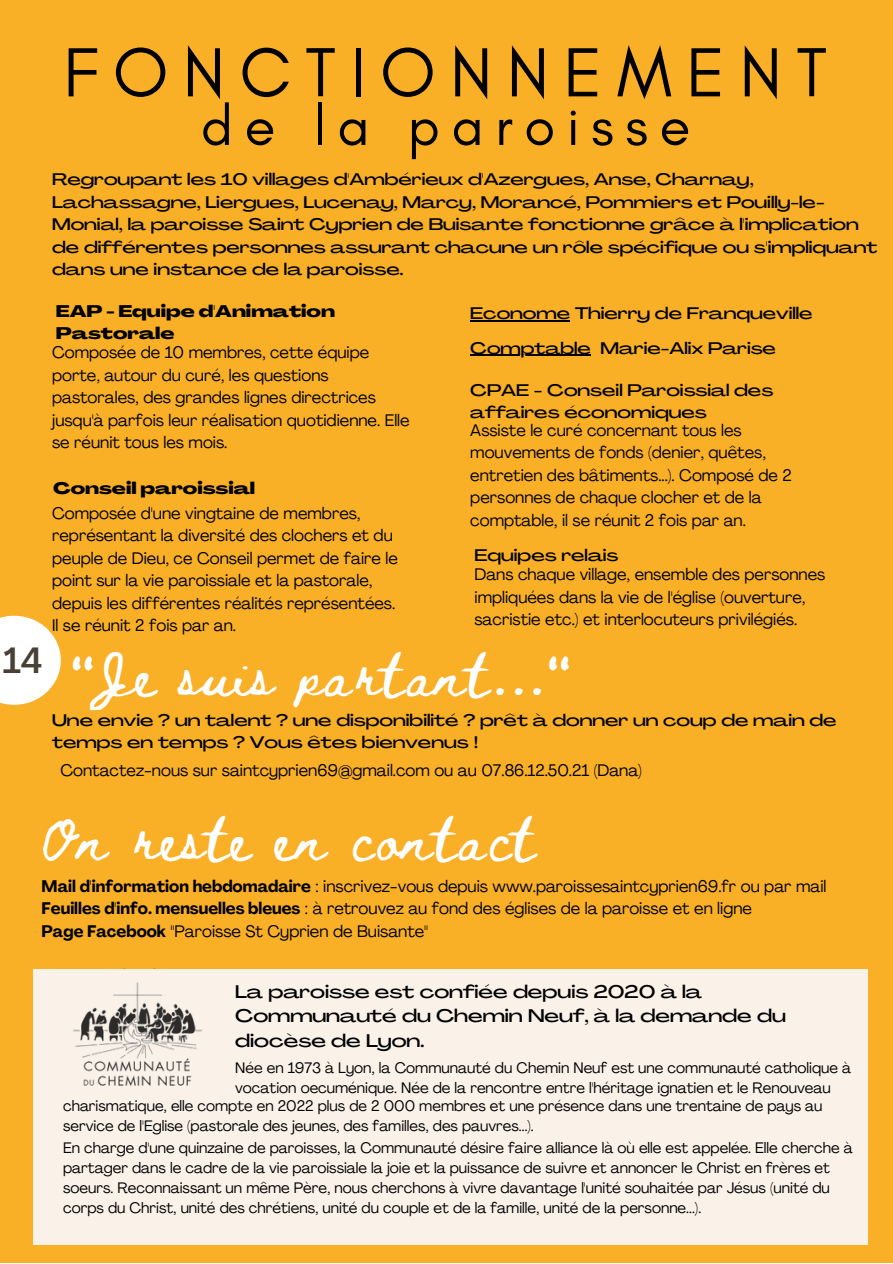
<style>
.page{position:relative;width:893px;height:1264px;background:#fff}
.page>*{position:absolute;margin:0;border:0;box-sizing:border-box;transform-origin:0 0}
.t1{font:70.65px "Glacial Indifference";letter-spacing:.2em;color:#000}
.t2{font:56.7px "Glacial Indifference";letter-spacing:.2em;color:#000}
.t3{font:41.85px "Beth Ellen";letter-spacing:.07em;color:#fff}
.t4{font:500 36px "Agrandir";color:#484133}
.t5{font:500 18px/24.8px "Agrandir Grand";color:#000}
.t6{font:16.5px/22.5px "Agrandir";color:#000}
.t7{font:500 16.5px/22.5px "Agrandir Grand";color:#000}
.t8{font:800 16.5px/22.5px "Agrandir Grand";color:#000}
.t9{font:15px/20.2px "Agrandir";color:#000}
.s1{font-weight:700}
</style>
<div class="page">
<div style="left:0;top:0;width:892px;height:1262px;background:#f9af26"></div>
<hr style="left:470px;top:320px;width:100px;height:1px;background:#000">
<div style="left:34px;top:969px;width:833px;height:275px;background:#faf2e9"></div>
<img style="left:73px;top:982px;width:129px;height:104px">
<hr style="left:470px;top:355px;width:121px;height:1px;background:#000">
<svg style="left:0;top:615px;width:61px;height:89px;fill:#fff"></svg>
<p class="t1" style="left:63px;top:29px;width:765px">FONCTIONNEMENT</p>
<p class="t2" style="left:201px;top:91px;width:491px">de la paroisse</p>
<p class="t7" style="left:52px;top:170px;width:826px">Regroupant les 10 villages d'Ambérieux d'Azergues, Anse, Charnay, Lachassagne, Liergues, Lucenay, Marcy, Morancé, Pommiers et Pouilly-le-Monial, la paroisse Saint Cyprien de Buisante fonctionne grâce à l'implication de différentes personnes assurant chacune un rôle spécifique ou s'impliquant dans une instance de la paroisse.</p>
<p class="t4" style="left:3px;top:646px;width:41px">14</p>
<p class="t8" style="left:56px;top:301px;width:280px">EAP - Equipe d'Animation<br>Pastorale</p>
<p class="t7" style="left:470px;top:303px;width:344px">Econome Thierry de Franqueville</p>
<p class="t6" style="left:52px;top:343px;width:319px">Composée de 10 membres, cette équipe</p>
<p class="t7" style="left:470px;top:338px;width:307px">Comptable Marie-Alix Parise</p>
<p class="t6" style="left:52px;top:365px;width:359px">porte, autour du curé, les questions pastorales, des grandes lignes directrices jusqu'à parfois leur réalisation quotidienne. Elle se réunit tous les mois.</p>
<p class="t7" style="left:470px;top:380px;width:304px">CPAE - Conseil Paroissial des affaires économiques</p>
<p class="t6" style="left:470px;top:420px;width:323px">Assiste le curé concernant tous les mouvements de fonds (denier, quêtes, entretien des bâtiments...). Composé de 2 personnes de chaque clocher et de la comptable, il se réunit 2 fois par an.</p>
<p class="t6" style="left:474px;top:565px;width:352px">Dans chaque village, ensemble des personnes impliquées dans la vie de l'église (ouverture, sacristie etc.) et interlocuteurs privilégiés.</p>
<p class="t8" style="left:53px;top:479px;width:204px">Conseil paroissial</p>
<p class="t6" style="left:52px;top:503px;width:347px">Composée d'une vingtaine de membres, représentant la diversité des clochers et du peuple de Dieu, ce Conseil permet de faire le point sur la vie paroissiale et la pastorale, depuis les différentes réalités représentées.</p>
<p class="t6" style="left:52px;top:615px;width:185px">Il se réunit 2 fois par an.</p>
<p class="t7" style="left:474px;top:545px;width:145px">Equipes relais</p>
<p class="t3" style="left:71px;top:656px;width:501px">"Je suis partant..."</p>
<p class="t7" style="left:52px;top:710px;width:786px">Une envie ? un talent ? une disponibilité ? prêt à donner un coup de main de temps en temps ? Vous êtes bienvenus !</p>
<p class="t6" style="left:60px;top:761px;width:583px">Contactez-nous sur saintcyprien69@gmail.com ou au 07.86.12.50.21 (Dana)</p>
<p class="t3" style="left:42px;top:819px;width:494px">On reste en contact</p>
<p class="t6" style="left:42px;top:876px;width:786px"><span class="s1">Mail d'information hebdomadaire</span> : inscrivez-vous depuis www.paroissesaintcyprien69.fr ou par mail</p>
<p class="t6" style="left:42px;top:898px;width:711px"><span class="s1">Feuilles d'info. mensuelles bleues</span> : à retrouvez au fond des églises de la paroisse et en ligne</p>
<p class="t6" style="left:42px;top:921px;width:388px"><span class="s1">Page Facebook</span> "Paroisse St Cyprien de Buisante"</p>
<p class="t5" style="left:235px;top:980px;width:552px">La paroisse est confiée depuis 2020 à la<br>Communauté du Chemin Neuf, à la demande du diocèse de Lyon.</p>
<p class="t9" style="left:235px;top:1059px;width:617px">Née en 1973 à Lyon, la Communauté du Chemin Neuf est une communauté catholique à vocation oecuménique. Née de la rencontre entre l'héritage ignatien et le Renouveau</p>
<p class="t9" style="left:63px;top:1096px;width:760px">charismatique, elle compte en 2022 plus de 2 000 membres et une présence dans une trentaine de pays au service de l'Eglise (pastorale des jeunes, des familles, des pauvres...).</p>
<p class="t9" style="left:63px;top:1138px;width:791px">En charge d'une quinzaine de paroisses, la Communauté désire faire alliance là où elle est appelée. Elle cherche à partager dans le cadre de la vie paroissiale la joie et la puissance de suivre et annoncer le Christ en frères et soeurs. Reconnaissant un même Père, nous cherchons à vivre davantage l'unité souhaitée par Jésus (unité du corps du Christ, unité des chrétiens, unité du couple et de la famille, unité de la personne...).</p>
</div>
